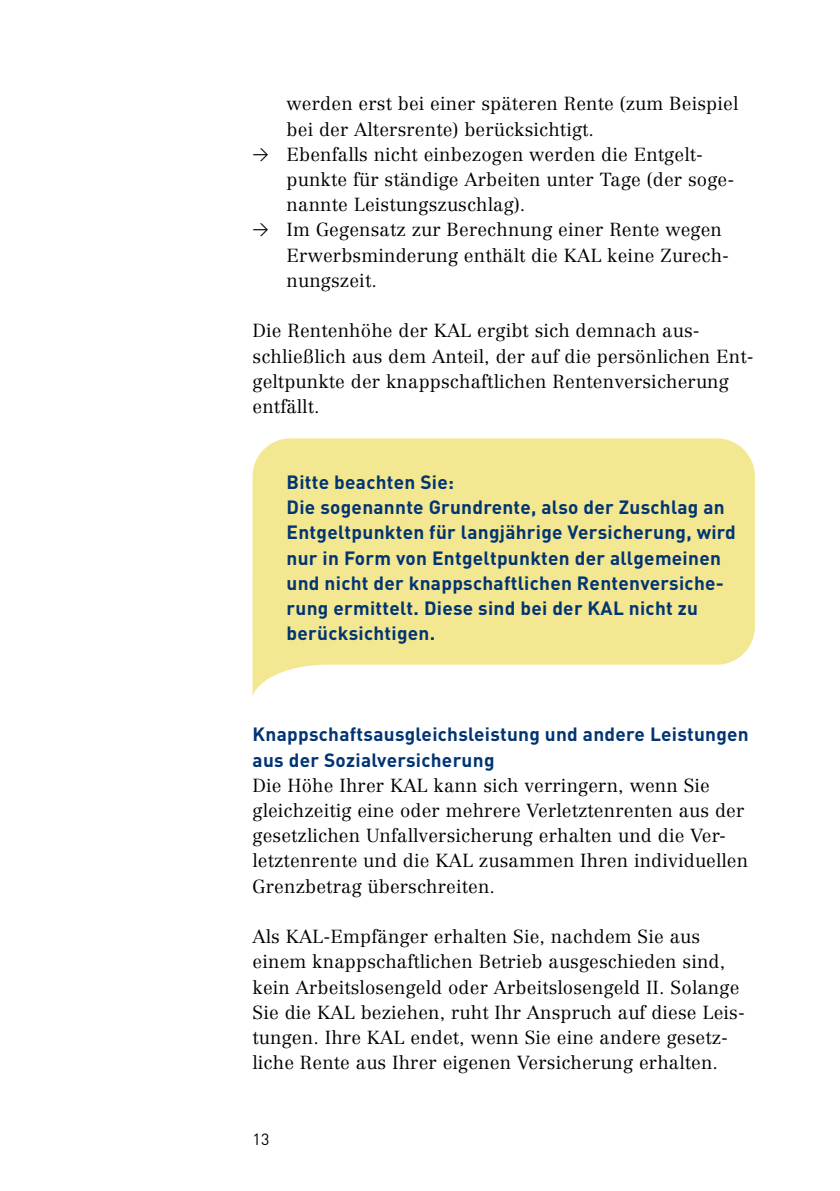
<style>
.page{position:relative;width:840px;height:1191px;background:#fff}
.page>*{position:absolute;margin:0;border:0;box-sizing:border-box;transform-origin:0 0}
.t1{font:700 19px/25.2px "DIN";letter-spacing:.015em;color:#003472}
.t2{font:300 18.6px/25.2px "Centennial LT Pro";letter-spacing:.01em;color:#000}
.t3{font:16px "DIN";color:#000}
.s1{font-family:"DIN Regular Alternate";font-weight:400;font-size:16px}
</style>
<div class="page">
<svg style="left:252px;top:438px;width:502px;height:258px;background:#f4ea9f"></svg>
<p class="t2" style="left:286px;top:91px;width:453px">werden erst bei einer späteren Rente (zum Beispiel bei der Altersrente) berücksichtigt.</p>
<p class="t2" style="left:286px;top:142px;width:449px;text-indent:-34px"><span class="s1">&gt;</span> Ebenfalls nicht einbezogen werden die Entgelt&shy;punkte für ständige Arbeiten unter Tage (der soge&shy;nannte Leistungszuschlag).</p>
<p class="t2" style="left:286px;top:217px;width:444px;text-indent:-34px"><span class="s1">&gt;</span> Im Gegensatz zur Berechnung einer Rente wegen<br>Erwerbsminderung enthält die KAL keine Zurech&shy;nungszeit.</p>
<p class="t2" style="left:252px;top:318px;width:502px">Die Rentenhöhe der KAL ergibt sich demnach aus&shy;schließlich aus dem Anteil, der auf die persönlichen Ent&shy;geltpunkte der knappschaftlichen Rentenversicherung entfällt.</p>
<p class="t1" style="left:286px;top:468px;width:450px">Bitte beachten Sie:<br>Die sogenannte Grundrente, also der Zuschlag an Entgeltpunkten für langjährige Versicherung, wird nur in Form von Entgeltpunkten der allgemeinen und nicht der knappschaftlichen Rentenversiche&shy;rung ermittelt. Diese sind bei der KAL nicht zu berücksichtigen.</p>
<h3 class="t1" style="left:252px;top:721px;width:497px">Knappschaftsausgleichsleistung und andere Leistungen aus der Sozialversicherung</h3>
<p class="t2" style="left:252px;top:772px;width:496px">Die Höhe Ihrer KAL kann sich verringern, wenn Sie gleichzeitig eine oder mehrere Verletztenrenten aus der gesetzlichen Unfallversicherung erhalten und die Ver&shy;letztenrente und die KAL zusammen Ihren individuellen Grenzbetrag überschreiten.</p>
<p class="t2" style="left:252px;top:924px;width:493px">Als KAL-Empfänger erhalten Sie, nachdem Sie aus einem knappschaftlichen Betrieb ausgeschieden sind, kein Arbeitslosengeld oder Arbeitslosengeld II. Solange Sie die KAL beziehen, ruht Ihr Anspruch auf diese Leis&shy;tungen. Ihre KAL endet, wenn Sie eine andere gesetz&shy;liche Rente aus Ihrer eigenen Versicherung erhalten.</p>
<p class="t3" style="left:252px;top:1129px;width:18px">13</p>
</div>
